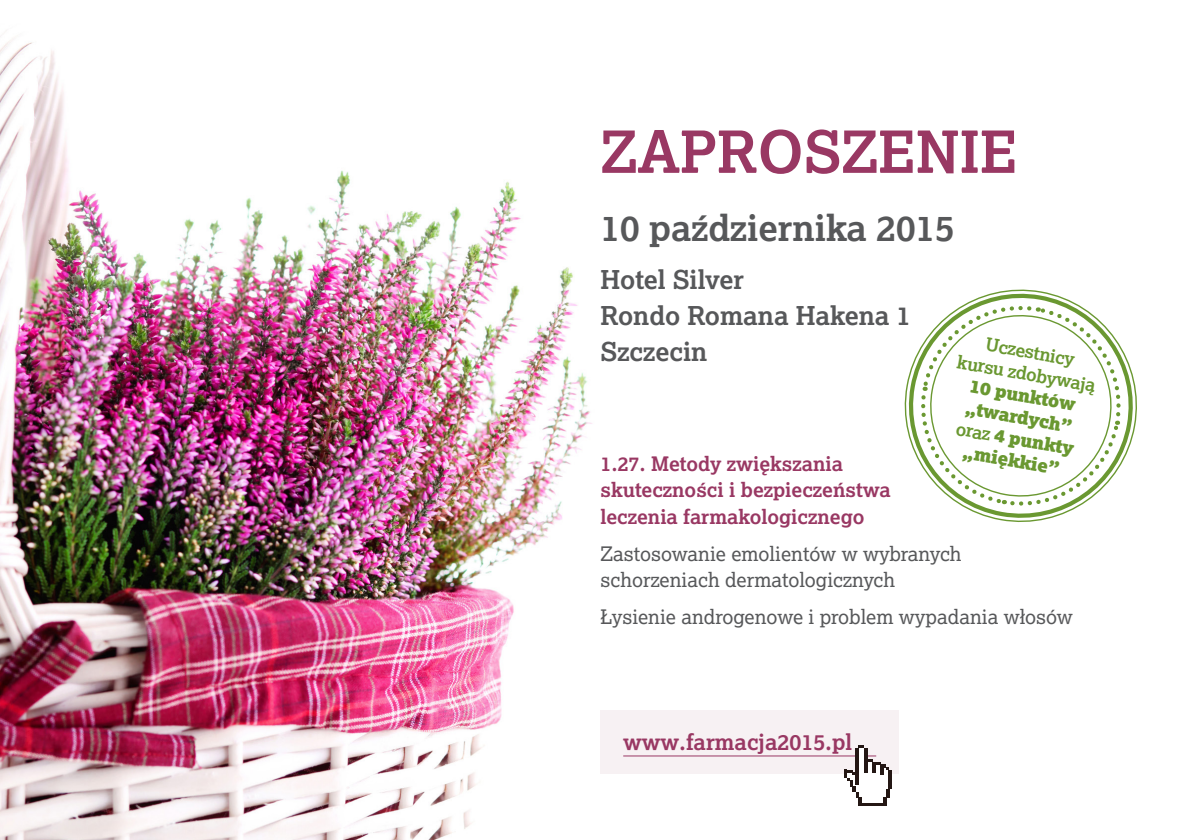
<style>
.page{position:relative;width:1191px;height:840px;background:#fff}
.page>*{position:absolute;margin:0;border:0;box-sizing:border-box;transform-origin:0 0}
.t1{font:700 58px "Lexia";color:#993863}
.t2{font:700 36px "Lexia";color:#57585a}
.t3{font:700 26px/36px "Lexia";color:#57585a}
.kategoria{font:700 22px "Lexia";color:#993863}
.t4{font:20px/26px "Lexia";color:#57585a}
.t5{font:700 20px/26px "Lexia";color:#993863}
.t6{font:900 18px/22px "Lexia";color:#6a9831;text-align:center}
.s1{font-weight:700}
</style>
<div class="page">
<img style="left:0;top:36px;width:725px;height:803px">
<svg style="left:904px;top:289px;width:233px;height:233px"></svg>
<svg style="left:919px;top:304px;width:203px;height:203px"></svg>
<div style="left:600px;top:710px;width:299px;height:63px;background:#f7f1f3"></div>
<hr style="left:623px;top:755px;width:253px;height:1px;background:#993863">
<hr style="left:888px;top:769px;width:4px;height:19px;background:#241714">
<hr style="left:858px;top:802px;width:28px;height:3px;background:#241714">
<svg style="left:844px;top:745px;width:46px;height:59px"></svg>
<p class="t1" style="left:600px;top:115px;width:418px">ZAPROSZENIE</p>
<p class="t2" style="left:600px;top:205px;width:355px">10 października 2015</p>
<p class="t3" style="left:600px;top:260px;width:311px">Hotel Silver<br>Rondo Romana Hakena 1<br>Szczecin</p>
<p class="t6" style="left:963px;top:328px;width:142px;rotate:10deg"><span class="s1">Uczestnicy kursu zdobywają<br></span>10 punktów „twardych” <span class="s1">oraz</span> 4 punkty „miękkie”</p>
<p class="t5" style="left:600px;top:450px;width:292px">1.27. Metody zwiększania skuteczności i bezpieczeństwa leczenia farmakologicznego</p>
<p class="t4" style="left:600px;top:540px;width:362px">Zastosowanie emolientów w wybranych schorzeniach dermatologicznych</p>
<p class="t4" style="left:600px;top:603px;width:474px">Łysienie androgenowe i problem wypadania włosów</p>
<p class="kategoria" style="left:623px;top:727px;width:231px">www.farmacja2015.pl</p>
</div>
